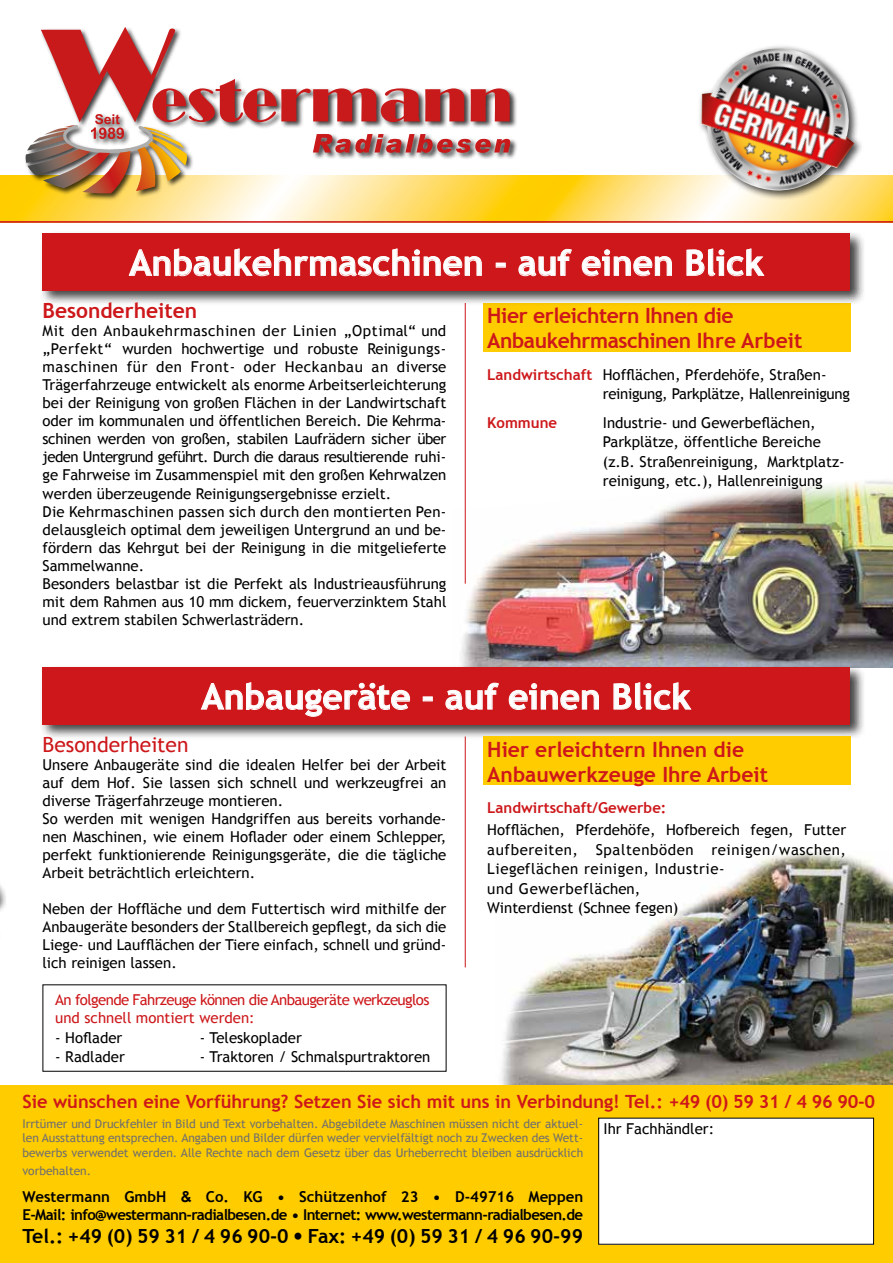
<style>
.page{position:relative;width:893px;height:1263px;background:#fff}
.page>*{position:absolute;margin:0;border:0;box-sizing:border-box;transform-origin:0 0}
.t1{font:700 35.25px "Trebuchet MS";color:#fff}
.t2{font:700 21px/25.2px "Trebuchet MS";color:#cd171a}
.t3{font:700 21px/25.2px "Trebuchet MS";letter-spacing:-.02em;color:#cd171a}
.t4{font:21px "Trebuchet MS";color:#cd171a}
.t5{font:700 19.5px "Trebuchet MS";color:#000}
.t6{font:700 18.15px "Trebuchet MS";color:#cd171a}
.t7{font:15px/18px "Trebuchet MS";color:#000}
.t8{font:15px/19.5px "Trebuchet MS";letter-spacing:.04em;color:#000}
.t9{font:700 15px/18px "Trebuchet MS";letter-spacing:-.04em;color:#000}
.t10{font:15px/19.5px "Trebuchet MS";letter-spacing:-.02em;color:#000}
.t11{font:15px/18px "Trebuchet MS";letter-spacing:-.04em;color:#cd171a}
.t12{font:700 15px "Trebuchet MS";color:#cd171a}
.t13{font:12px/14.4px "Trebuchet MS";color:#706f6f;text-align:justify}
.s1{font-weight:700;color:#cd171a}
.s2{font-family:"Arial"}
.s3{font-family:"Meta";font-weight:400}
</style>
<div class="page">
<svg style="left:0;top:175px;width:893px;height:46px;background:#fee076"></svg>
<hr style="left:0;top:221px;width:893px;height:2px;background:#cd171a">
<div style="left:697px;top:44px;width:167px;height:156px;background:#000;opacity:.75"></div>
<img style="left:701px;top:49px;width:156px;height:142px">
<div style="left:24px;top:26px;width:494px;height:175px;background:#000;opacity:.75"></div>
<svg style="left:26px;top:27px;width:484px;height:166px"></svg>
<img style="left:461px;top:472px;width:432px;height:196px">
<img style="left:495px;top:851px;width:398px;height:235px">
<div style="left:40px;top:665px;width:826px;height:75px;background:#000;opacity:.75"></div>
<div style="left:43px;top:668px;width:807px;height:57px;background:#cd171a"></div>
<svg style="left:200px;top:682px;width:210px;height:35px"></svg>
<svg style="left:445px;top:682px;width:54px;height:28px"></svg>
<svg style="left:508px;top:683px;width:91px;height:27px"></svg>
<svg style="left:613px;top:682px;width:79px;height:28px"></svg>
<div style="left:483px;top:303px;width:367px;height:48px;background:#fc0"></div>
<div style="left:40px;top:231px;width:826px;height:75px;background:#000;opacity:.75"></div>
<div style="left:43px;top:234px;width:807px;height:57px;background:#cd171a"></div>
<svg style="left:128px;top:248px;width:354px;height:28px"></svg>
<div style="left:496px;top:263px;width:10px;height:5px;border:1px solid #fff"></div>
<svg style="left:518px;top:249px;width:54px;height:27px"></svg>
<svg style="left:581px;top:249px;width:91px;height:27px"></svg>
<svg style="left:686px;top:248px;width:79px;height:28px"></svg>
<hr style="left:465px;top:303px;width:1px;height:281px;background:#cd171a">
<hr style="left:465px;top:736px;width:1px;height:231px;background:#cd171a">
<div style="left:483px;top:736px;width:367px;height:49px;background:#fc0"></div>
<div style="left:0;top:1086px;width:893px;height:177px;background:#fc0"></div>
<div style="left:599px;top:1118px;width:274px;height:126px;background:#fff"></div>
<div style="left:598px;top:1118px;width:276px;height:126px;border:1px solid #000"></div>
<div style="left:0;top:745px;width:7px;height:262px;background:#000;opacity:.75"></div>
<h1 class="t1" style="left:129px;top:241px;width:636px">Anbaukehrmaschinen - auf einen Blick</h1>
<h2 class="t2" style="left:43px;top:298px;width:156px">Besonderheiten</h2>
<p class="t7" style="left:43px;top:322px;width:405px">Mit den Anbaukehrmaschinen der Linien „Optimal“ und „Perfekt“ wurden hochwertige und robuste Reinigungs&shy;maschinen für den Front- oder Heckanbau an diverse Trägerfahrzeuge entwickelt als enorme Arbeitserleichterung bei der Reinigung von großen Flächen in der Landwirtschaft oder im kommunalen und öffentlichen Bereich. Die Kehrma&shy;schinen werden von großen, stabilen Laufrädern sicher über jeden Untergrund geführt. Durch die daraus resultierende ruhi&shy;ge Fahrweise im Zusammenspiel mit den großen Kehrwalzen werden überzeugende Reinigungsergebnisse erzielt.<br>Die Kehrmaschinen passen sich durch den montierten Pen&shy;delausgleich optimal dem jeweiligen Untergrund an und be&shy;fördern das Kehrgut bei der Reinigung in die mitgelieferte Sammelwanne.<br>Besonders belastbar ist die Perfekt als Industrieausführung mit dem Rahmen aus 10 mm dickem, feuerverzinktem Stahl und extrem stabilen Schwerlasträdern.</p>
<h2 class="t3" style="left:487px;top:303px;width:317px">Hier erleichtern Ihnen die<br>Anbaukehrmaschinen Ihre Arbeit</h2>
<p class="t10" style="left:603px;top:365px;width:249px;text-indent:-116px"><span class="s1">Landwirtschaft</span> Hofflächen, Pferdehöfe, Straßen&shy;reinigung, Parkplätze, Hallenreinigung</p>
<p class="t12" style="left:487px;top:413px;width:71px">Kommune</p>
<p class="t7" style="left:603px;top:413px;width:243px;line-height:19.5px">Industrie- und Gewerbeflächen, Parkplätze, öffentliche Bereiche (z.B. Straßenreinigung, Marktplatz&shy;reinigung, etc.), Hallenreinigung</p>
<h1 class="t1" style="left:201px;top:675px;width:491px">Anbaugeräte - auf einen Blick</h1>
<h2 class="t4" style="left:43px;top:732px;width:148px">Besonderheiten</h2>
<p class="t7" style="left:43px;top:756px;width:405px">Unsere Anbaugeräte sind die idealen Helfer bei der Arbeit auf dem Hof. Sie lassen sich schnell und werkzeugfrei an diverse Trägerfahrzeuge montieren.<br>So werden mit wenigen Handgriffen aus bereits vorhande&shy;nen Maschinen, wie einem Hoflader oder einem Schlepper, perfekt funktionierende Reinigungsgeräte, die die tägliche Arbeit beträchtlich erleichtern.</p>
<p class="t7" style="left:43px;top:900px;width:405px;text-align:justify">Neben der Hoffläche und dem Futtertisch wird mithilfe der Anbaugeräte besonders der Stallbereich gepflegt, da sich die Liege- und Laufflächen der Tiere einfach, schnell und gründ&shy;lich reinigen lassen.</p>
<p class="t11" style="left:55px;top:991px;width:376px">An folgende Fahrzeuge können die Anbaugeräte werkzeuglos und schnell montiert werden:</p>
<p class="t7" style="left:55px;top:1028px;width:69px">- Hoflader</p>
<p class="t7" style="left:200px;top:1028px;width:104px">- Teleskoplader</p>
<p class="t7" style="left:55px;top:1048px;width:71px">- Radlader</p>
<p class="t7" style="left:200px;top:1048px;width:232px">- Traktoren / Schmalspurtraktoren</p>
<h2 class="t2" style="left:487px;top:737px;width:282px">Hier erleichtern Ihnen die<br>Anbauwerkzeuge Ihre Arbeit</h2>
<p class="t12" style="left:487px;top:799px;width:181px">Landwirtschaft/Gewerbe:</p>
<p class="t8" style="left:487px;top:820px;width:360px">Hofflächen, Pferdehöfe, Hofbereich fegen, Futter aufbereiten, Spaltenböden reinigen/waschen, Liegeflächen reinigen, Industrie-<br>und Gewerbeflächen,<br>Winterdienst (Schnee fegen)</p>
<p class="t6" style="left:22px;top:1090px;width:854px">Sie wünschen eine Vorführung? Setzen Sie sich mit uns in Verbindung! Tel.: +49 (0) 59 31 / 4 96 90-0</p>
<p class="t13" style="left:22px;top:1116px;width:562px">Irrtümer und Druckfehler in Bild und Text vorbehalten. Abgebildete Maschinen müssen nicht der aktuel&shy;len Ausstattung entsprechen. Angaben und Bilder dürfen weder vervielfältigt noch zu Zwecken des Wett&shy;bewerbs verwendet werden. Alle Rechte nach dem Gesetz über das Urheberrecht bleiben ausdrücklich</p>
<p class="t13" style="left:22px;top:1163px;width:70px">vorbehalten.</p>
<p class="t9" style="left:22px;top:1187px;width:562px">Westermann GmbH <span class="s2">&amp;</span> Co. KG • Schützenhof 23 • D-49716 Meppen<br>E-Mail: info@westermann-radialbesen.de • Internet: www.westermann-radialbesen.de</p>
<h3 class="t5" style="left:22px;top:1224px;width:562px">Tel.: +49 (0) 59 31 / 4 96 90-0 <span class="s3">•</span> Fax: +49 (0) 59 31 / 4 96 90-99</h3>
<p class="t7" style="left:604px;top:1120px;width:112px">Ihr Fachhändler:</p>
</div>
